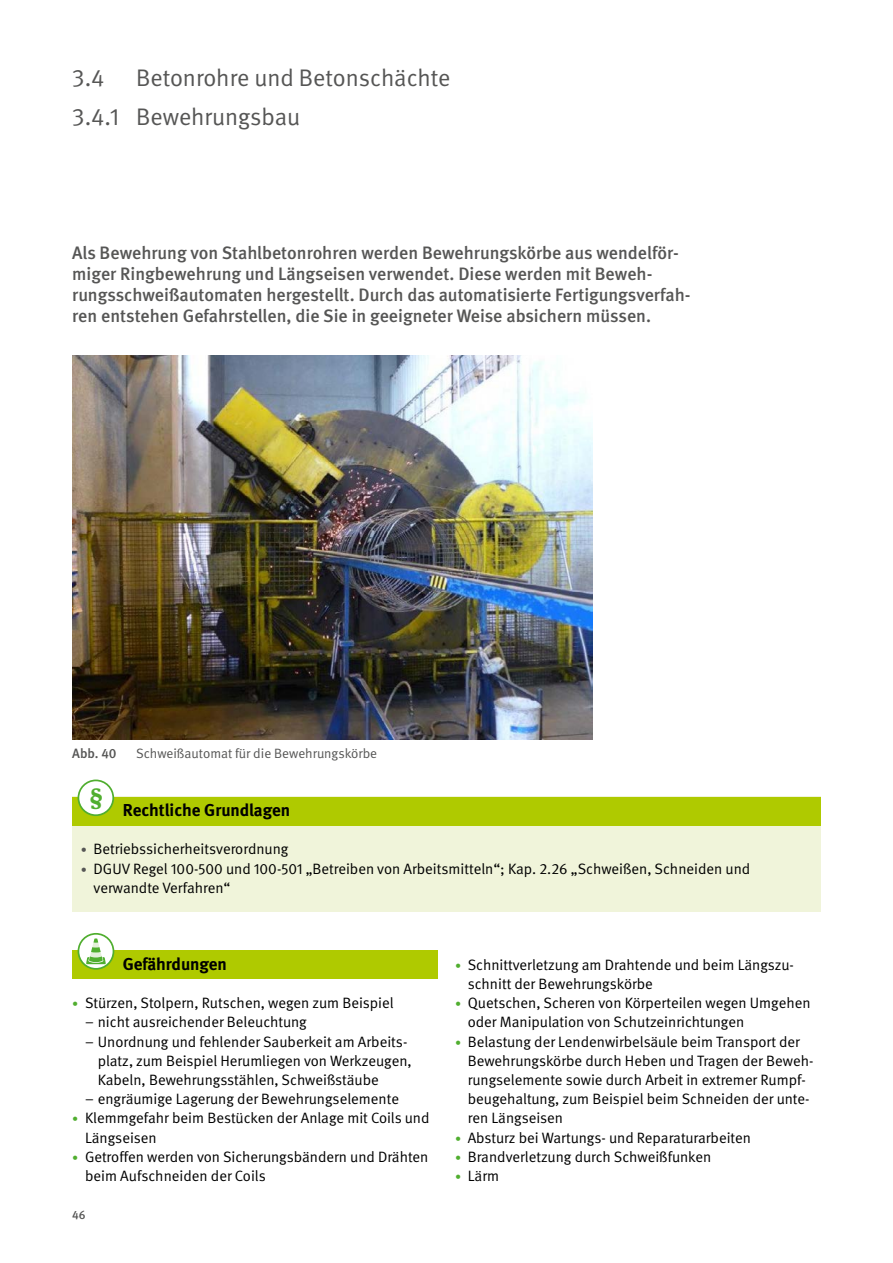
<style>
.page{position:relative;width:893px;height:1263px;background:#fff}
.page>*{position:absolute;margin:0;border:0;box-sizing:border-box;transform-origin:0 0}
.H2_Branchenregel{font:24px "DGUV Meta";color:#565655}
.H3_Branchenregel{font:24px "DGUV Meta";color:#565655}
.t1{font:700 24px "DGUV Meta Serif";color:#50ae2f}
.AL_12pt{font:500 18px/21px "DGUV Meta";color:#565655}
.STG_Titel{font:700 17.25px "DGUV Meta";color:#000}
.t2{font:15px/19.2px "DGUV Meta";color:#000}
.t3{font:13.5px "DGUV Meta";color:#565655}
.t4{font:500 13.5px "DGUV Meta";color:#565655}
.t5{font:500 12px "DGUV Meta";color:#565655}
.s1{font-size:12px;color:#565655}
.s2{font-size:12px;color:#50ae2f}
</style>
<div class="page">
<img style="left:72px;top:355px;width:520px;height:384px">
<div style="left:72px;top:797px;width:749px;height:115px;background:#f0f4da"></div>
<div style="left:72px;top:797px;width:749px;height:29px;background:#afca00"></div>
<div style="left:78px;top:780px;width:35px;height:35px;background:#fff;border-radius:50%"></div>
<div style="left:78px;top:779px;width:36px;height:37px;border:2px solid #50ae2f;border-radius:50%"></div>
<div style="left:72px;top:950px;width:366px;height:29px;background:#afca00"></div>
<svg style="left:78px;top:934px;width:35px;height:35px"></svg>
<svg style="left:86px;top:938px;width:20px;height:26px"></svg>
<div style="left:78px;top:933px;width:36px;height:37px;border:2px solid #50ae2f;border-radius:50%"></div>
<h2 class="H2_Branchenregel" style="left:72px;top:64px;width:34px">3.4</h2>
<h2 class="H2_Branchenregel" style="left:136px;top:64px;width:316px">Betonrohre und Betonschächte</h2>
<h3 class="H3_Branchenregel" style="left:72px;top:103px;width:229px">3.4.1 Bewehrungsbau</h3>
<p class="AL_12pt" style="left:72px;top:243px;width:620px">Als Bewehrung von Stahlbetonrohren werden Bewehrungskörbe aus wendelför&shy;miger Ringbewehrung und Längseisen verwendet. Diese werden mit Beweh&shy;rungsschweißautomaten hergestellt. Durch das automatisierte Fertigungsverfah&shy;ren entstehen Gefahrstellen, die Sie in geeigneter Weise absichern müssen.</p>
<p class="t4" style="left:72px;top:746px;width:46px">Abb. 40</p>
<p class="t3" style="left:136px;top:746px;width:243px">Schweißautomat für die Bewehrungskörbe</p>
<h1 class="t1" style="left:90px;top:782px;width:15px">§</h1>
<h3 class="STG_Titel" style="left:123px;top:800px;width:169px">Rechtliche Grundlagen</h3>
<p class="t2" style="left:81px;top:840px;width:209px"><span class="s1">•</span> Betriebssicherheitsverordnung</p>
<p class="t2" style="left:94px;top:859px;width:658px;text-indent:-13px"><span class="s1">•</span> DGUV Regel 100-500 und 100-501 „Betreiben von Arbeitsmitteln“; Kap. 2.26 „Schweißen, Schneiden und verwandte Verfahren“</p>
<h3 class="STG_Titel" style="left:123px;top:953px;width:106px">Gefährdungen</h3>
<p class="t2" style="left:72px;top:994px;width:323px"><span class="s2">•</span> Stürzen, Stolpern, Rutschen, wegen zum Beispiel</p>
<p class="t2" style="left:85px;top:1013px;width:223px">– nicht ausreichender Beleuchtung</p>
<p class="t2" style="left:98px;top:1032px;width:315px;text-indent:-13px">– Unordnung und fehlender Sauberkeit am Arbeits&shy;platz, zum Beispiel Herumliegen von Werkzeugen,<br>Kabeln, Bewehrungsstählen, Schweißstäube</p>
<p class="t2" style="left:85px;top:1090px;width:315px">– engräumige Lagerung der Bewehrungselemente</p>
<p class="t2" style="left:85px;top:1109px;width:346px;text-indent:-13px"><span class="s2">•</span> Klemmgefahr beim Bestücken der Anlage mit Coils und<br>Längseisen</p>
<p class="t2" style="left:85px;top:1147px;width:345px;text-indent:-13px"><span class="s2">•</span> Getroffen werden von Sicherungsbändern und Drähten beim Aufschneiden der Coils</p>
<p class="t5" style="left:72px;top:1208px;width:15px">46</p>
<p class="t2" style="left:468px;top:955px;width:328px;text-indent:-13px"><span class="s2">•</span> Schnittverletzung am Drahtende und beim Längszu&shy;schnitt der Bewehrungskörbe</p>
<p class="t2" style="left:468px;top:994px;width:344px;text-indent:-13px"><span class="s2">•</span> Quetschen, Scheren von Körperteilen wegen Umgehen oder Manipulation von Schutzeinrichtungen</p>
<p class="t2" style="left:468px;top:1032px;width:347px;text-indent:-13px"><span class="s2">•</span> Belastung der Lendenwirbelsäule beim Transport der Bewehrungskörbe durch Heben und Tragen der Beweh&shy;rungselemente sowie durch Arbeit in extremer Rumpf&shy;beugehaltung, zum Beispiel beim Schneiden der unte&shy;ren Längseisen</p>
<p class="t2" style="left:455px;top:1128px;width:298px"><span class="s2">•</span> Absturz bei Wartungs- und Reparaturarbeiten</p>
<p class="t2" style="left:455px;top:1147px;width:258px"><span class="s2">•</span> Brandverletzung durch Schweißfunken</p>
<p class="t2" style="left:455px;top:1166px;width:46px"><span class="s2">•</span> Lärm</p>
</div>
